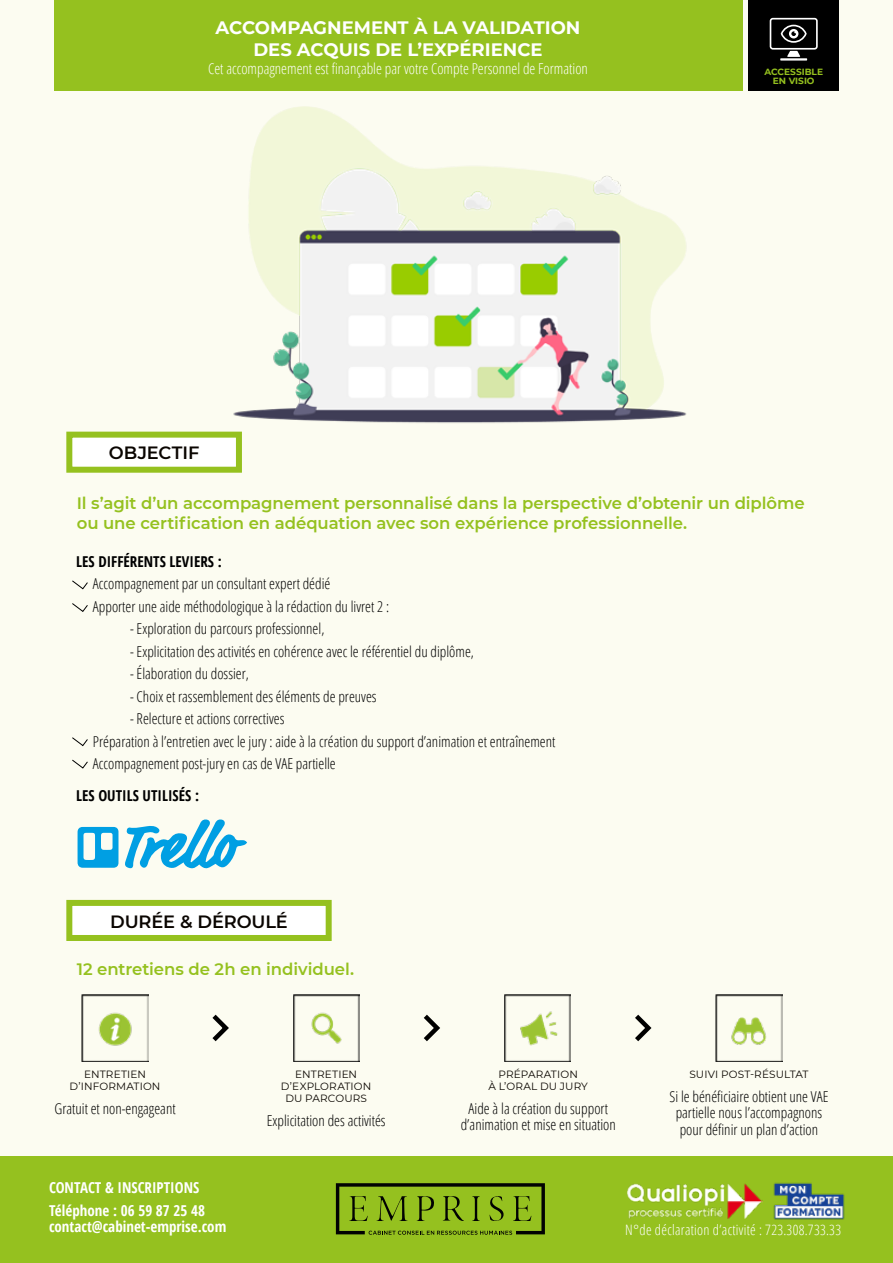
<style>
.page{position:relative;width:893px;height:1263px;background:#fcfcf1}
.page>*{position:absolute;margin:0;border:0;box-sizing:border-box;transform-origin:0 0}
.t1{font:700 18px/21.6px "Montserrat";color:#fff;text-align:center}
.t2{font:600 17.7px "Montserrat";letter-spacing:-.005em;color:#0a0500}
.t3{font:600 16.5px/19.8px "Montserrat";letter-spacing:-.005em;color:#95c11f}
.t4{font:300 15px/22.5px "Open Sans Condensed";color:#000}
.t5{font:700 15px/22.5px "Open Sans Condensed";color:#fff}
.t6{font:300 15px "Open Sans Condensed";color:#fff}
.t7{font:700 15px "Open Sans Condensed";color:#000}
.t8{font:300 14.4px "Open Sans Condensed";letter-spacing:.02em;color:#fff}
.t9{font:10.5px/12px "Montserrat";letter-spacing:.015em;color:#0a0500;text-align:center}
.t10{font:700 9px/9px "Montserrat";color:#95c11f;text-align:center}
</style>
<div class="page">
<div style="left:54px;top:0;width:688px;height:91px;background:#95c11f"></div>
<div style="left:0;top:1157px;width:893px;height:106px;background:#95c11f"></div>
<div style="left:69px;top:903px;width:260px;height:35px;background:#fff"></div>
<div style="left:66px;top:900px;width:266px;height:41px;border:6px solid #95c11f"></div>
<svg style="left:72px;top:580px;width:16px;height:10px"></svg>
<svg style="left:72px;top:737px;width:16px;height:10px"></svg>
<svg style="left:72px;top:603px;width:16px;height:9px"></svg>
<svg style="left:72px;top:759px;width:16px;height:10px"></svg>
<img style="left:229px;top:106px;width:458px;height:326px">
<img style="left:82px;top:995px;width:66px;height:66px">
<img style="left:504px;top:995px;width:67px;height:66px">
<img style="left:293px;top:995px;width:66px;height:66px">
<img style="left:716px;top:995px;width:66px;height:66px">
<svg style="left:212px;top:1014px;width:17px;height:28px"></svg>
<svg style="left:423px;top:1014px;width:17px;height:28px"></svg>
<svg style="left:635px;top:1014px;width:17px;height:28px"></svg>
<svg style="left:336px;top:1183px;width:209px;height:52px"></svg>
<div style="left:69px;top:435px;width:170px;height:35px;background:#fff"></div>
<div style="left:66px;top:432px;width:176px;height:41px;border:6px solid #95c11f"></div>
<svg style="left:78px;top:827px;width:40px;height:41px"></svg>
<svg style="left:125px;top:819px;width:122px;height:50px"></svg>
<div style="left:748px;top:0;width:91px;height:91px;background:#000"></div>
<hr style="left:780px;top:58px;width:27px;height:3px;background:#fff">
<svg style="left:770px;top:18px;width:48px;height:39px"></svg>
<img style="left:627px;top:1183px;width:135px;height:36px">
<img style="left:773px;top:1183px;width:72px;height:37px">
<p class="t1" style="left:215px;top:16px;width:367px">ACCOMPAGNEMENT À LA VALIDATION<br>DES ACQUIS DE L’EXPÉRIENCE</p>
<p class="t6" style="left:208px;top:58px;width:381px">Cet accompagnement est finançable par votre Compte Personnel de Formation</p>
<p class="t2" style="left:109px;top:440px;width:92px">OBJECTIF</p>
<p class="t10" style="left:764px;top:67px;width:60px">ACCESSIBLE<br>EN VISIO</p>
<p class="t3" style="left:77px;top:492px;width:729px">Il s’agit d’un accompagnement personnalisé dans la perspective d’obtenir un diplôme ou une certification en adéquation avec son expérience professionnelle.</p>
<p class="t7" style="left:76px;top:551px;width:147px">LES DIFFÉRENTS LEVIERS :</p>
<p class="t4" style="left:93px;top:572px;width:298px">Accompagnement par un consultant expert dédié<br>Apporter une aide méthodologique à la rédaction du livret 2 :</p>
<p class="t4" style="left:130px;top:617px;width:196px">- Exploration du parcours professionnel,</p>
<p class="t4" style="left:130px;top:640px;width:345px">- Explicitation des activités en cohérence avec le référentiel du diplôme,</p>
<p class="t4" style="left:130px;top:662px;width:120px">- Élaboration du dossier,</p>
<p class="t4" style="left:130px;top:685px;width:248px">- Choix et rassemblement des éléments de preuves</p>
<p class="t4" style="left:93px;top:707px;width:464px;text-indent:37px">- Relecture et actions correctives<br>Préparation à l’entretien avec le jury : aide à la création du support d’animation et entraînement<br>Accompagnement post-jury en cas de VAE partielle</p>
<p class="t7" style="left:76px;top:785px;width:125px">LES OUTILS UTILISÉS :</p>
<p class="t2" style="left:110px;top:909px;width:179px">DURÉE &amp; DÉROULÉ</p>
<p class="t3" style="left:77px;top:959px;width:279px">12 entretiens de 2h en individuel.</p>
<p class="t9" style="left:70px;top:1068px;width:92px">ENTRETIEN<br>D’INFORMATION</p>
<p class="t4" style="left:54px;top:1097px;width:123px">Gratuit et non-engageant</p>
<p class="t9" style="left:281px;top:1068px;width:92px">ENTRETIEN<br>D’EXPLORATION<br>DU PARCOURS</p>
<p class="t4" style="left:267px;top:1109px;width:120px">Explicitation des activités</p>
<p class="t9" style="left:489px;top:1068px;width:101px">PRÉPARATION<br>À L’ORAL DU JURY</p>
<p class="t4" style="left:461px;top:1100px;width:157px;line-height:16.5px;text-align:center">Aide à la création du support d’animation et mise en situation</p>
<p class="t9" style="left:689px;top:1068px;width:121px">SUIVI POST-RÉSULTAT</p>
<p class="t4" style="left:669px;top:1088px;width:160px;line-height:16.5px;text-align:center">Si le bénéficiaire obtient une VAE partielle nous l’accompagnons pour définir un plan d’action</p>
<p class="t5" style="left:49px;top:1176px;width:158px">CONTACT &amp; INSCRIPTIONS<br>Téléphone : 06 59 87 25 48</p>
<p class="t5" style="left:49px;top:1215px;width:179px">contact@cabinet-emprise.com</p>
<p class="t8" style="left:625px;top:1220px;width:217px">N°de déclaration d’activité : 723.308.733.33</p>
</div>
